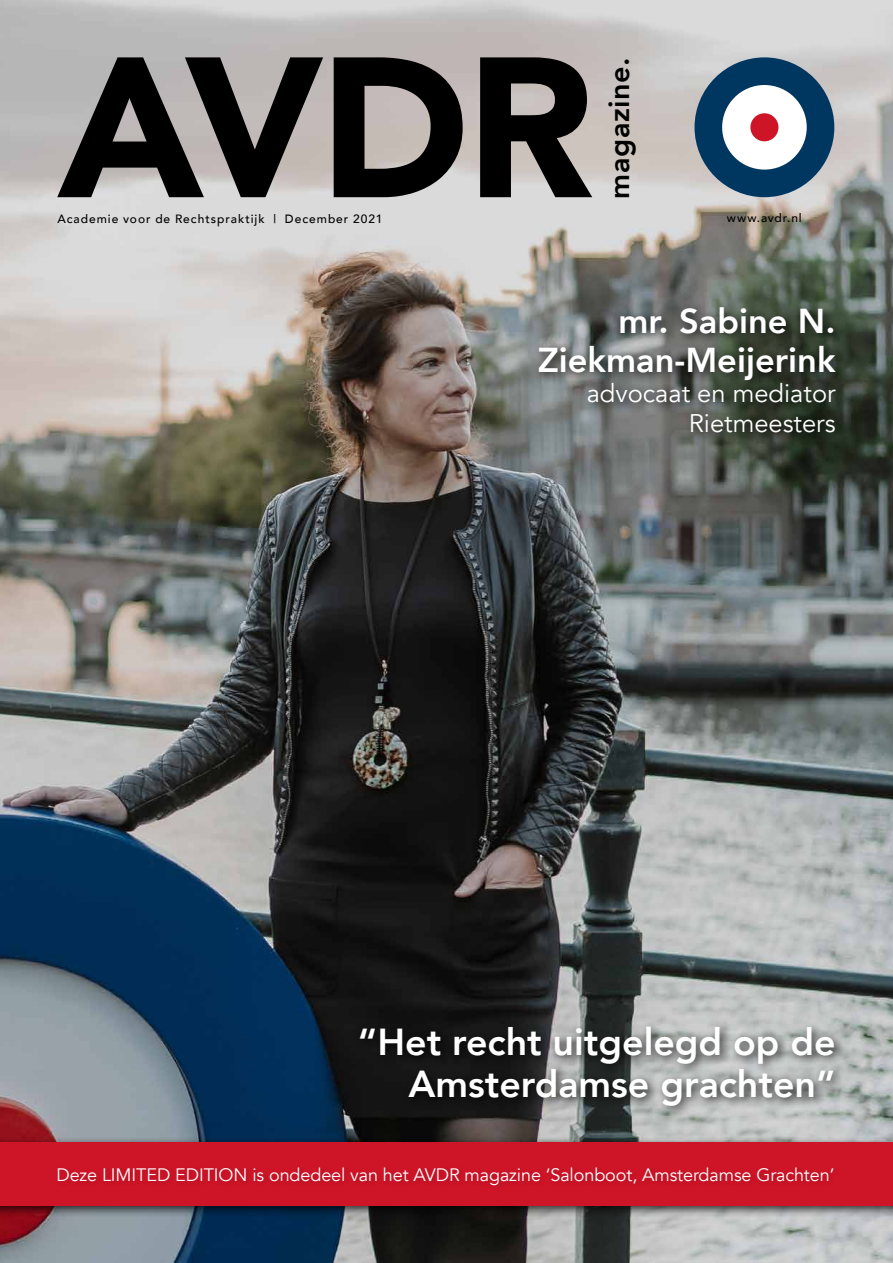
<style>
.page{position:relative;width:893px;height:1263px;background:#fff}
.page>*{position:absolute;margin:0;border:0;box-sizing:border-box;transform-origin:0 0}
.t1{font:900 197.4px "Avenir";color:#000}
.t2{font:800 37.5px/42px "Avenir";color:#fff;text-align:right}
.t3{font:800 34.5px/39px "Avenir";color:#fff;text-align:right}
.t4{font:800 28.8px "Avenir";letter-spacing:.02em;color:#000}
.t5{font:25.5px/30.6px "Avenir";color:#fff;text-align:right}
.t6{font:18px "Avenir";letter-spacing:-.005em;color:#fff}
.t7{font:500 12px "Avenir";letter-spacing:.08em;color:#000}
</style>
<div class="page">
<img style="left:0;top:0;width:893px;height:1263px">
<div style="left:694px;top:57px;width:140px;height:140px;background:#003761;border-radius:50%"></div>
<div style="left:722px;top:85px;width:85px;height:85px;background:#fff;border-radius:50%"></div>
<div style="left:750px;top:113px;width:28px;height:28px;background:#ce1427;border-radius:50%"></div>
<div style="left:0;top:1136px;width:893px;height:82px;background:#000;opacity:.75"></div>
<div style="left:0;top:1142px;width:893px;height:64px;background:#ce1427"></div>
<div style="left:355px;top:1021px;width:491px;height:97px;background:#000;opacity:.8"></div>
<div style="left:533px;top:301px;width:314px;height:143px;background:#000;opacity:.8"></div>
<h1 class="t1" style="left:57px;top:-41px;width:538px">AVDR</h1>
<h3 class="t4" style="left:597px;top:199px;width:142px;rotate:-90deg">magazine.</h3>
<p class="t7" style="left:57px;top:208px;width:327px">Academie voor de Rechtspraktijk | December 2021</p>
<p class="t7" style="left:727px;top:207px;width:76px">www.avdr.nl</p>
<h3 class="t3" style="left:538px;top:301px;width:299px">mr. Sabine N.<br>Ziekman-Meijerink</h3>
<h3 class="t5" style="left:587px;top:378px;width:250px">advocaat en mediator<br>Rietmeesters</h3>
<h2 class="t2" style="left:358px;top:1021px;width:479px">“Het recht uitgelegd op de<br>Amsterdamse grachten”</h2>
<p class="t6" style="left:56px;top:1164px;width:779px">Deze LIMITED EDITION is ondedeel van het AVDR magazine ‘Salonboot, Amsterdamse Grachten’</p>
</div>
